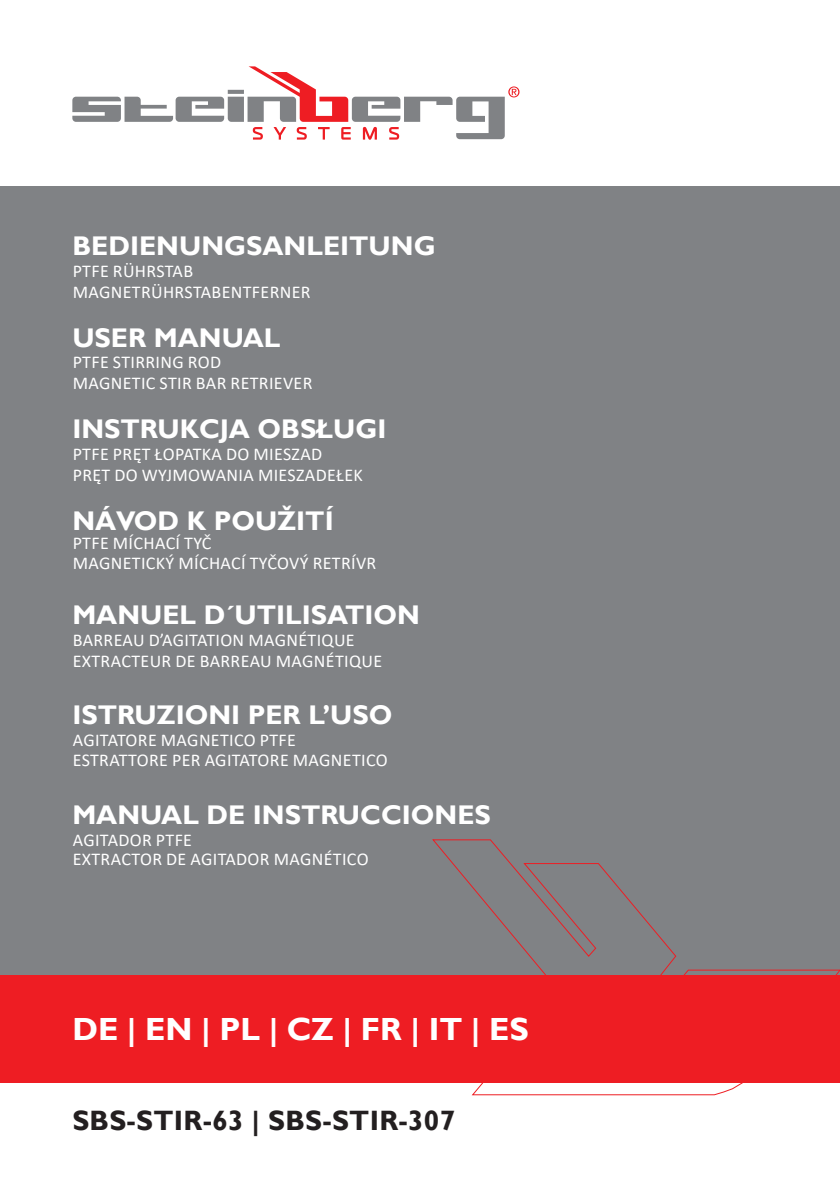
<style>
.page{position:relative;width:840px;height:1191px;background:#fff}
.page>*{position:absolute;margin:0;border:0;box-sizing:border-box;transform-origin:0 0}
.t1{font:700 32px "Gill Sans";color:#fff}
.my_text{font:700 28px "Gill Sans";letter-spacing:.01em;color:#231f20}
.t2{font:700 27px "Gill Sans";color:#fff}
.t3{font:18px "Calibri";letter-spacing:.02em;color:#fff}
</style>
<div class="page">
<div style="left:0;top:186px;width:839px;height:805px;background:#808285"></div>
<div style="left:0;top:975px;width:839px;height:108px;background:#ee1d23"></div>
<svg style="left:432px;top:839px;width:407px;height:257px"></svg>
<svg style="left:72px;top:66px;width:447px;height:74px"></svg>
<p class="t2" style="left:72px;top:230px;width:364px">BEDIENUNGSANLEITUNG</p>
<p class="t3" style="left:73px;top:258px;width:122px">PTFE RÜHRSTAB</p>
<p class="t3" style="left:73px;top:279px;width:239px">MAGNETRÜHRSTABENTFERNER</p>
<p class="t2" style="left:72px;top:321px;width:209px">USER MANUAL</p>
<p class="t3" style="left:73px;top:350px;width:150px">PTFE STIRRING ROD</p>
<p class="t3" style="left:73px;top:370px;width:241px">MAGNETIC STIR BAR RETRIEVER</p>
<p class="t2" style="left:72px;top:413px;width:315px">INSTRUKCJA OBSŁUGI</p>
<p class="t3" style="left:73px;top:441px;width:251px">PTFE PRĘT ŁOPATKA DO MIESZAD</p>
<p class="t3" style="left:73px;top:462px;width:291px">PRĘT DO WYJMOWANIA MIESZADEŁEK</p>
<p class="t2" style="left:72px;top:504px;width:263px">NÁVOD K POUŽITÍ</p>
<p class="t3" style="left:73px;top:530px;width:140px">PTFE MÍCHACÍ TYČ</p>
<p class="t3" style="left:73px;top:551px;width:305px">MAGNETICKÝ MÍCHACÍ TYČOVÝ RETRÍVR</p>
<p class="t2" style="left:72px;top:599px;width:349px">MANUEL D´UTILISATION</p>
<p class="t3" style="left:73px;top:627px;width:283px">BARREAU D’AGITATION MAGNÉTIQUE</p>
<p class="t3" style="left:73px;top:648px;width:311px">EXTRACTEUR DE BARREAU MAGNÉTIQUE</p>
<p class="t2" style="left:72px;top:698px;width:321px">ISTRUZIONI PER L’USO</p>
<p class="t3" style="left:73px;top:727px;width:225px">AGITATORE MAGNETICO PTFE</p>
<p class="t3" style="left:73px;top:748px;width:316px">ESTRATTORE PER AGITATORE MAGNETICO</p>
<p class="t2" style="left:72px;top:798px;width:420px">MANUAL DE INSTRUCCIONES</p>
<p class="t3" style="left:73px;top:827px;width:121px">AGITADOR PTFE</p>
<p class="t3" style="left:73px;top:846px;width:297px">EXTRACTOR DE AGITADOR MAGNÉTICO</p>
<p class="t1" style="left:72px;top:1010px;width:457px">DE | EN | PL | CZ | FR | IT | ES</p>
<p class="my_text" style="left:72px;top:1103px;width:384px">SBS-STIR-63 | SBS-STIR-307</p>
</div>
